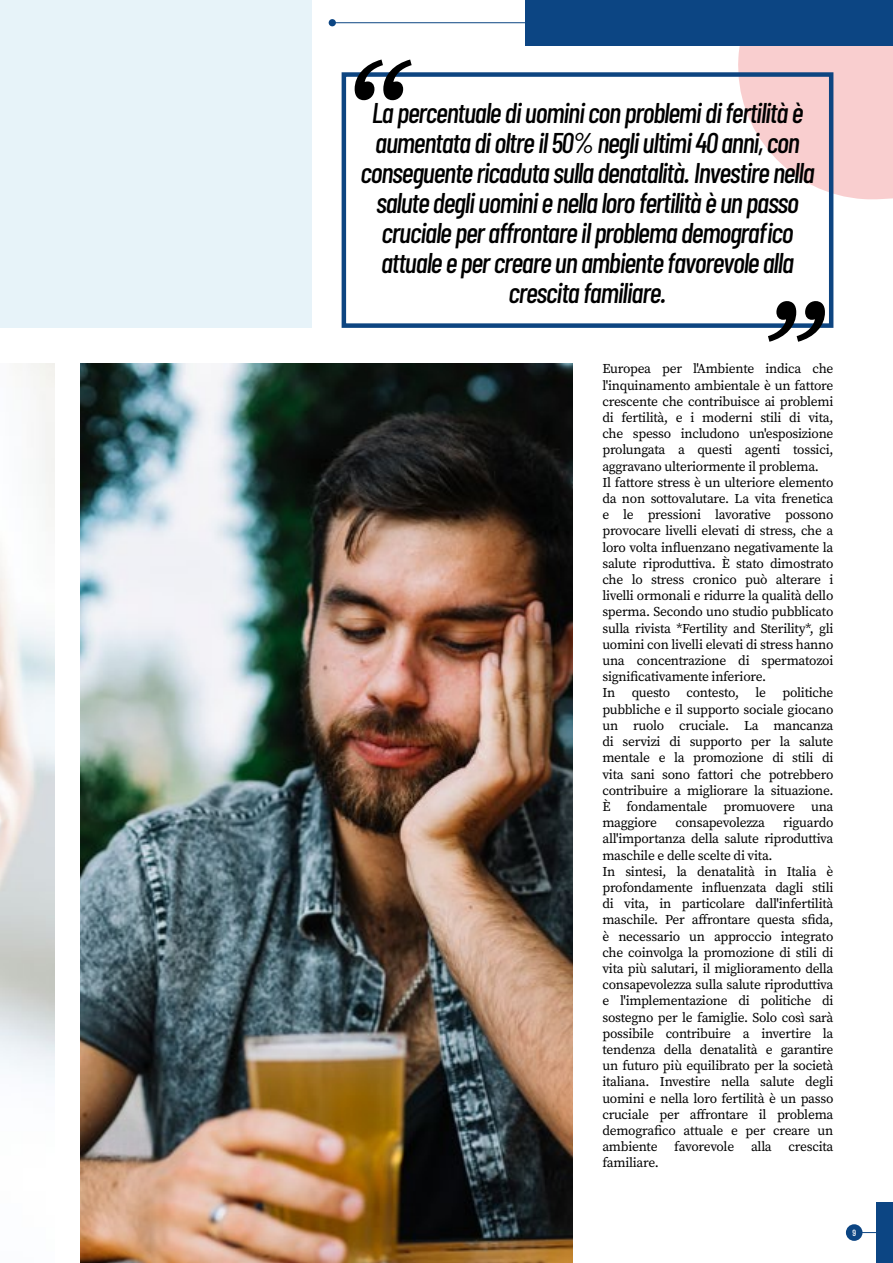
<style>
.page{position:relative;width:893px;height:1263px;background:#fff}
.page>*{position:absolute;margin:0;border:0;box-sizing:border-box;transform-origin:0 0}
.t1{font:italic 500 28.5px/30px "Barlow Condensed";letter-spacing:-.04em;color:#000;text-align:center}
.t2{font:13.5px/16.2px "Source Serif Pro";letter-spacing:-.02em;color:#000}
.t3{font:500 9px "Barlow Condensed";color:#fff}
</style>
<div class="page">
<svg style="left:734px;top:45px;width:159px;height:155px"></svg>
<div style="left:525px;top:0;width:368px;height:45px;background:#0c4583"></div>
<div style="left:876px;top:1202px;width:17px;height:61px;background:#0c4583"></div>
<hr style="left:332px;top:22px;width:281px;height:1px;background:#0c4583">
<div style="left:329px;top:19px;width:7px;height:7px;background:#0c4583;border-radius:50%"></div>
<hr style="left:854px;top:1232px;width:33px;height:1px;background:#0c4583">
<div style="left:846px;top:1224px;width:16px;height:17px;background:#0c4583;border-radius:50%"></div>
<div style="left:0;top:0;width:312px;height:328px;background:#e7f3f9"></div>
<div style="left:342px;top:72px;width:491px;height:256px;border:4px solid #0d4581"></div>
<svg style="left:355px;top:60px;width:57px;height:40px"></svg>
<svg style="left:768px;top:301px;width:57px;height:41px"></svg>
<img style="left:81px;top:364px;width:492px;height:899px">
<p class="t1" style="left:360px;top:97px;width:456px">La percentuale di uomini con problemi di fertilità è aumentata di oltre il 50% negli ultimi 40 anni, con conseguente ricaduta sulla denatalità. Investire nella salute degli uomini e nella loro fertilità è un passo cruciale per affrontare il problema demografico attuale e per creare un ambiente favorevole alla crescita familiare.</p>
<p class="t2" style="left:602px;top:361px;width:233px">Europea per l'Ambiente indica che l'inquinamento ambientale è un fattore crescente che contribuisce ai problemi di fertilità, e i moderni stili di vita, che spesso includono un'esposizione prolungata a questi agenti tossici, aggravano ulteriormente il problema.<br>Il fattore stress è un ulteriore elemento da non sottovalutare. La vita frenetica e le pressioni lavorative possono provocare livelli elevati di stress, che a loro volta influenzano negativamente la salute riproduttiva. È stato dimostrato che lo stress cronico può alterare i livelli ormonali e ridurre la qualità dello sperma. Secondo uno studio pubblicato sulla rivista *Fertility and Sterility*, gli uomini con livelli elevati di stress hanno una concentrazione di spermatozoi significativamente inferiore.<br>In questo contesto, le politiche pubbliche e il supporto sociale giocano un ruolo cruciale. La mancanza di servizi di supporto per la salute mentale e la promozione di stili di vita sani sono fattori che potrebbero contribuire a migliorare la situazione.<br>È fondamentale promuovere una maggiore</p>
<p class="t2" style="left:602px;top:814px;width:233px;text-indent:181px">riguardo all'importanza della salute riproduttiva maschile e delle scelte di vita.<br>In sintesi, la denatalità in Italia è profondamente influenzata dagli stili di vita, in particolare dall'infertilità maschile. Per affrontare questa sfida, è necessario un approccio integrato che coinvolga la promozione di stili di vita più salutari, il miglioramento della consapevolezza sulla salute riproduttiva e l'implementazione di politiche di sostegno per le famiglie. Solo così sarà possibile contribuire a invertire la tendenza della denatalità e garantire un futuro più equilibrato per la società italiana. Investire nella salute degli uomini e nella loro fertilità è un passo cruciale per affrontare il problema demografico attuale e per creare un ambiente favorevole alla crescita familiare.</p>
<p class="t2" style="left:675px;top:814px;width:91px">consapevolezza</p>
<p class="t3" style="left:852px;top:1227px;width:5px">9</p>
</div>
